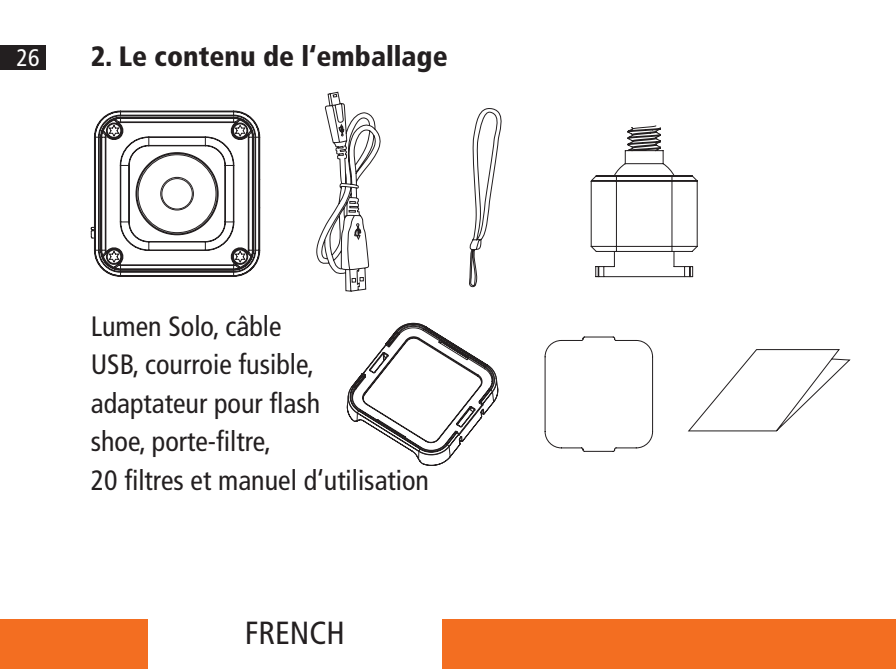
<style>
.page{position:relative;width:896px;height:669px;background:#fff}
.page>*{position:absolute;margin:0;border:0;box-sizing:border-box;transform-origin:0 0}
.t1{font:condensed 32px "Frutiger LT";color:#231f20}
.t2{font:condensed 28px/38.4px "Frutiger LT";color:#231f20}
.t3{font:900 condensed 28px "Frutiger LT";color:#231f20}
.t4{font:condensed 24px "Frutiger LT";color:#fff}
</style>
<div class="page">
<div style="left:0;top:45px;width:45px;height:24px;background:#231f20"></div>
<svg style="left:687px;top:349px;width:164px;height:83px"></svg>
<svg style="left:347px;top:323px;width:151px;height:143px"></svg>
<svg style="left:316px;top:91px;width:186px;height:201px"></svg>
<svg style="left:90px;top:110px;width:171px;height:167px"></svg>
<svg style="left:94px;top:118px;width:166px;height:92px"></svg>
<div style="left:0;top:620px;width:147px;height:49px;background:#f36e21"></div>
<div style="left:442px;top:620px;width:454px;height:49px;background:#f36e21"></div>
<svg style="left:590px;top:125px;width:108px;height:153px"></svg>
<svg style="left:544px;top:336px;width:109px;height:116px"></svg>
<p class="t4" style="left:17px;top:43px;width:25px">26</p>
<p class="t3" style="left:91px;top:40px;width:358px">2. Le contenu de l‘emballage</p>
<p class="t2" style="left:91px;top:307px;width:340px">Lumen Solo, câble<br>USB, courroie fusible, adaptateur pour flash<br>shoe, porte-filtre,<br>20 filtres et manuel d‘utilisation</p>
<p class="t1" style="left:245px;top:614px;width:102px">FRENCH</p>
</div>
